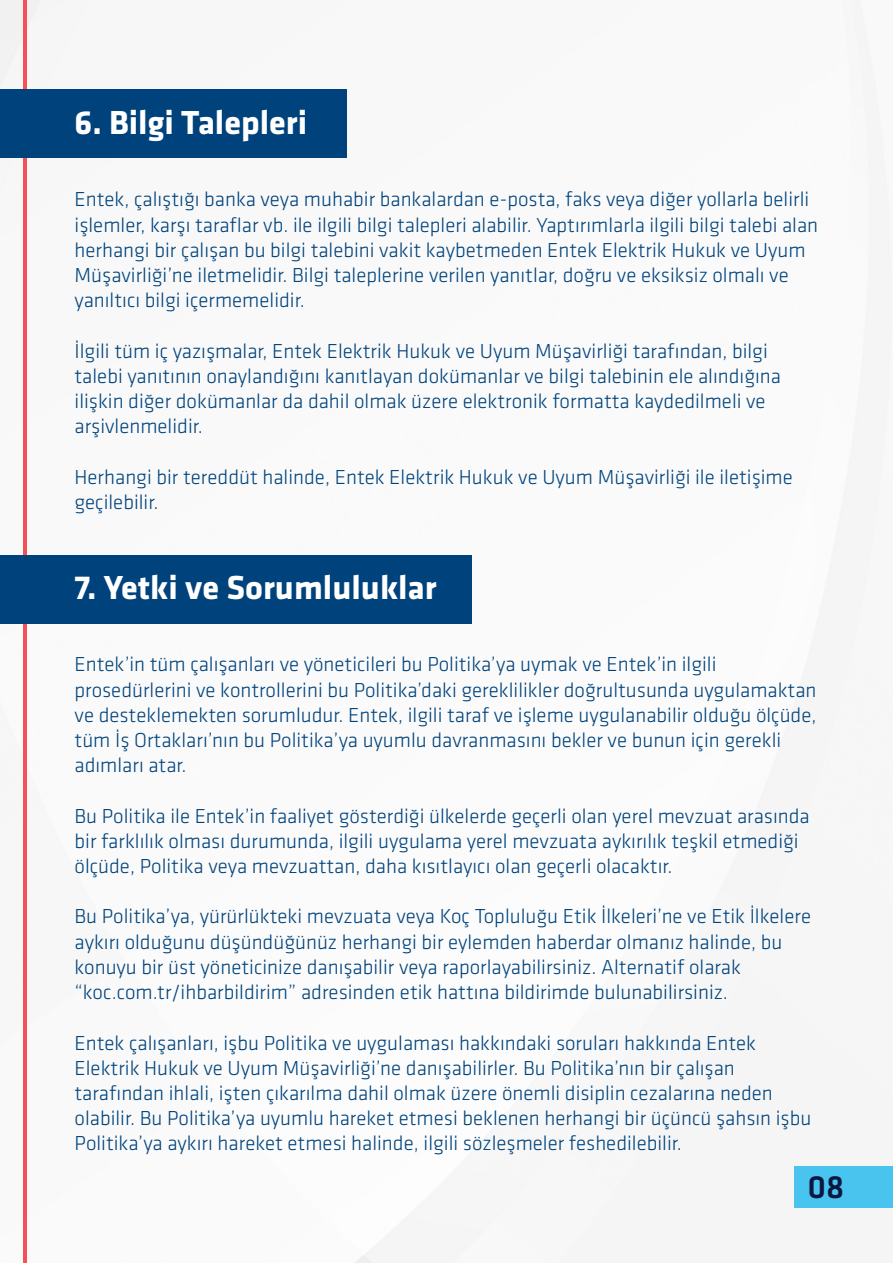
<style>
.page{position:relative;width:893px;height:1263px;background:#fff}
.page>*{position:absolute;margin:0;border:0;box-sizing:border-box;transform-origin:0 0}
.t1{font:700 34.5px "Klavika";color:#fff}
.t2{font:500 33.3px "Klavika";color:#0b1742}
.t3{font:300 21px/25.2px "Klavika";color:#00437c}
</style>
<div class="page">
<img style="left:0;top:0;width:891px;height:1263px">
<hr style="left:24px;top:0;width:3px;height:1263px;background:#f55058">
<div style="left:794px;top:1166px;width:99px;height:42px;background:#48c4ef"></div>
<div style="left:0;top:90px;width:346px;height:68px;background:#00437c"></div>
<div style="left:0;top:555px;width:471px;height:68px;background:#00437c"></div>
<h1 class="t1" style="left:74px;top:104px;width:234px">6. Bilgi Talepleri</h1>
<p class="t3" style="left:75px;top:187px;width:745px">Entek, çalıştığı banka veya muhabir bankalardan e-posta, faks veya diğer yollarla belirli işlemler, karşı taraflar vb. ile ilgili bilgi talepleri alabilir. Yaptırımlarla ilgili bilgi talebi alan herhangi bir çalışan bu bilgi talebini vakit kaybetmeden Entek Elektrik Hukuk ve Uyum Müşavirliği’ne iletmelidir. Bilgi taleplerine verilen yanıtlar, doğru ve eksiksiz olmalı ve yanıltıcı bilgi içermemelidir.</p>
<p class="t3" style="left:75px;top:338px;width:708px">İlgili tüm iç yazışmalar, Entek Elektrik Hukuk ve Uyum Müşavirliği tarafından, bilgi talebi yanıtının onaylandığını kanıtlayan dokümanlar ve bilgi talebinin ele alındığına ilişkin diğer dokümanlar da dahil olmak üzere elektronik formatta kaydedilmeli ve arşivlenmelidir.</p>
<p class="t3" style="left:75px;top:464px;width:720px">Herhangi bir tereddüt halinde, Entek Elektrik Hukuk ve Uyum Müşavirliği ile iletişime geçilebilir.</p>
<h1 class="t1" style="left:74px;top:569px;width:364px">7. Yetki ve Sorumluluklar</h1>
<p class="t3" style="left:75px;top:652px;width:744px">Entek’in tüm çalışanları ve yöneticileri bu Politika’ya uymak ve Entek’in ilgili prosedürlerini ve kontrollerini bu Politika’daki gereklilikler doğrultusunda uygulamaktan ve desteklemekten sorumludur. Entek, ilgili taraf ve işleme uygulanabilir olduğu ölçüde, tüm İş Ortakları’nın bu Politika’ya uyumlu davranmasını bekler ve bunun için gerekli adımları atar.</p>
<p class="t3" style="left:75px;top:803px;width:737px">Bu Politika ile Entek’in faaliyet gösterdiği ülkelerde geçerli olan yerel mevzuat arasında bir farklılık olması durumunda, ilgili uygulama yerel mevzuata aykırılık teşkil etmediği ölçüde, Politika veya mevzuattan, daha kısıtlayıcı olan geçerli olacaktır.</p>
<p class="t3" style="left:75px;top:904px;width:738px">Bu Politika’ya, yürürlükteki mevzuata veya Koç Topluluğu Etik İlkeleri’ne ve Etik İlkelere aykırı olduğunu düşündüğünüz herhangi bir eylemden haberdar olmanız halinde, bu konuyu bir üst yöneticinize danışabilir veya raporlayabilirsiniz. Alternatif olarak “koc.com.tr/ihbarbildirim” adresinden etik hattına bildirimde bulunabilirsiniz.</p>
<p class="t3" style="left:75px;top:1030px;width:738px">Entek çalışanları, işbu Politika ve uygulaması hakkındaki soruları hakkında Entek Elektrik Hukuk ve Uyum Müşavirliği’ne danışabilirler. Bu Politika’nın bir çalışan tarafından ihlali, işten çıkarılma dahil olmak üzere önemli disiplin cezalarına neden olabilir. Bu Politika’ya uyumlu hareket etmesi beklenen herhangi bir üçüncü şahsın işbu Politika’ya aykırı hareket etmesi halinde, ilgili sözleşmeler feshedilebilir.</p>
<h2 class="t2" style="left:808px;top:1168px;width:38px">08</h2>
</div>
